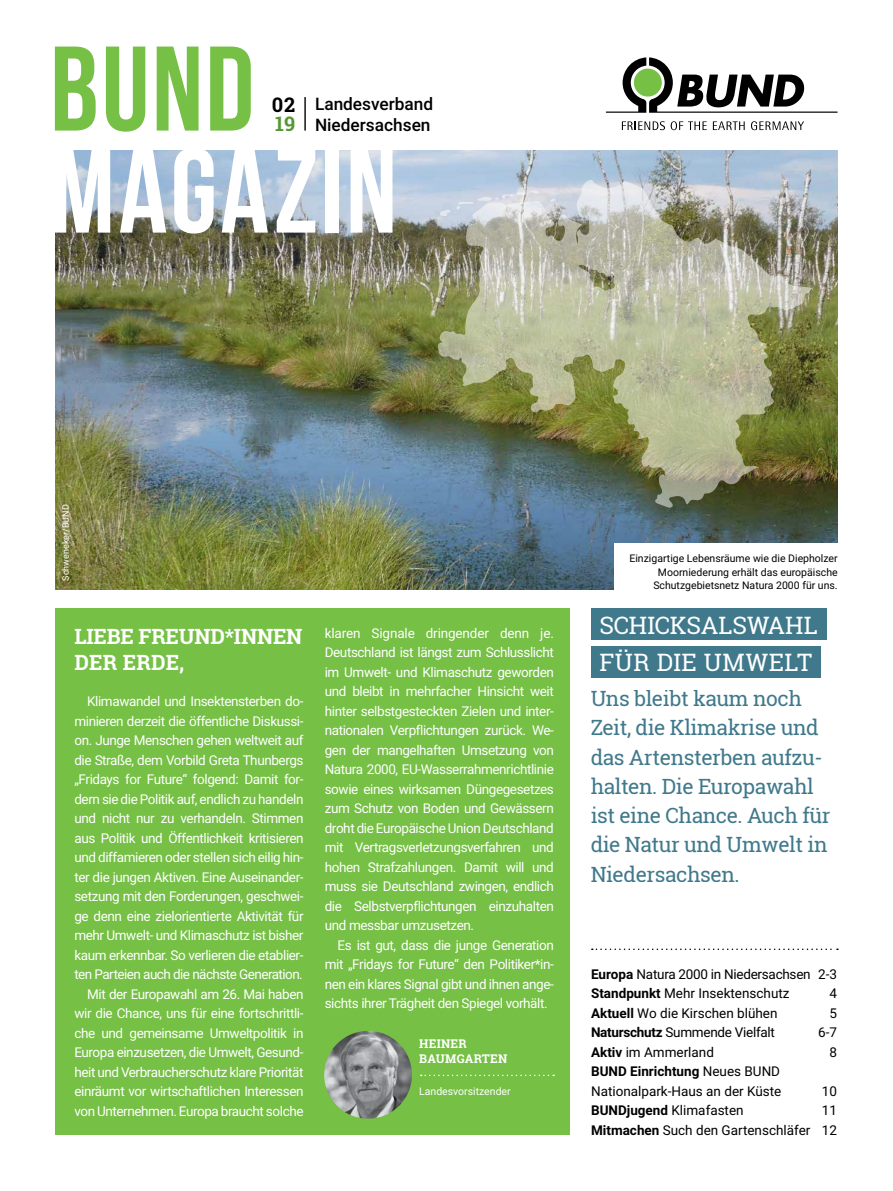
<style>
.page{position:relative;width:893px;height:1191px;background:#fff}
.page>*{position:absolute;margin:0;border:0;box-sizing:border-box;transform-origin:0 0}
.t1{font:700 120px "Bebas Neue";letter-spacing:.025em;color:#fff}
.t2{font:700 120px "Bebas Neue";color:#75c045}
.t3{font:24px/37.5px "Roboto Slab";color:#fff}
.t4{font:21px/29.2px "Roboto Slab";letter-spacing:-.02em;color:#40798b}
.t5{font:700 21px/25.5px "Roboto Slab";letter-spacing:-.01em;color:#fff}
.t6{font:700 20.1px "Roboto Slab";color:#000}
.t7{font:700 20.1px "Roboto Slab";color:#579835}
.t8{font:500 17.25px/20.7px "Roboto";color:#000}
.t9{font:13.5px/19.5px "Roboto";letter-spacing:-.03em;color:#fff;text-align:justify}
.t10{font:13.5px/19.5px "Roboto";color:#000}
.t11{font:13.5px/19.5px "Roboto";letter-spacing:-.02em;color:#000}
.t12{font:700 12px/15px "Roboto Slab";letter-spacing:.02em;color:#fff}
.t13{font:10.5px/13.5px "Roboto";color:#000;text-align:right}
.t14{font:10.5px "Roboto";color:#fff}
.t15{font:9px "Roboto";color:#fff}
.s1{font-weight:700}
</style>
<div class="page">
<img style="left:55px;top:150px;width:783px;height:439px">
<div style="left:55px;top:608px;width:515px;height:527px;background:#75c045"></div>
<svg style="left:592px;top:948px;width:246px;height:2px"></svg>
<div style="left:591px;top:608px;width:235px;height:32px;background:#40798b"></div>
<div style="left:591px;top:646px;width:229px;height:31px;background:#40798b"></div>
<svg style="left:421px;top:1074px;width:133px;height:2px"></svg>
<img style="left:324px;top:1031px;width:88px;height:87px;border-radius:44px">
<div style="left:614px;top:543px;width:232px;height:55px;background:#fff"></div>
<img style="left:438px;top:180px;width:375px;height:327px">
<svg style="left:606px;top:57px;width:232px;height:56px"></svg>
<svg style="left:622px;top:121px;width:43px;height:9px"></svg>
<svg style="left:671px;top:121px;width:36px;height:9px"></svg>
<svg style="left:713px;top:121px;width:32px;height:9px"></svg>
<svg style="left:751px;top:121px;width:53px;height:9px"></svg>
<hr style="left:304px;top:97px;width:2px;height:34px;background:#000">
<h1 class="t2" style="left:50px;top:23px;width:206px">BUND</h1>
<h1 class="t1" style="left:50px;top:125px;width:349px">MAGAZIN</h1>
<p class="t8" style="left:315px;top:93px;width:120px">Landesverband<br>Niedersachsen</p>
<h3 class="t6" style="left:272px;top:91px;width:25px">02</h3>
<h3 class="t7" style="left:275px;top:110px;width:22px">19</h3>
<p class="t15" style="left:59px;top:580px;width:78px;rotate:-90deg">Schweneker/BUND</p>
<h3 class="t5" style="left:74px;top:623px;width:230px">LIEBE FREUND*INNEN<br>DER ERDE,</h3>
<p class="t9" style="left:74px;top:691px;width:231px;text-align:right">Klimawandel und Insektensterben do&shy;minieren derzeit die öffentliche Diskussi&shy;on. Junge Menschen gehen weltweit auf die Straße, dem Vorbild Greta Thunbergs „Fridays for Future“ folgend: Damit for&shy;dern sie die Politik auf, endlich zu handeln und nicht nur zu verhandeln. Stimmen aus Politik und Öffentlichkeit kritisieren und diffamieren oder stellen sich eilig hin&shy;ter die jungen Aktiven. Eine Auseinander&shy;setzung mit den Forderungen, geschwei&shy;ge denn eine zielorientierte Aktivität für mehr Umwelt- und Klimaschutz ist bisher kaum erkennbar. So verlieren die etablier&shy;ten Parteien auch die nächste Generation.<br>Mit der Europawahl am 26. Mai haben wir die Chance, uns für eine fortschrittli&shy;che und gemeinsame Umweltpolitik in Europa einzusetzen, die Umwelt, Gesund&shy;heit und Verbraucherschutz klare Priorität einräumt vor wirtschaftlichen Interessen von Unternehmen. Europa braucht solche</p>
<p class="t9" style="left:325px;top:622px;width:231px">klaren Signale dringender denn je.<br>Deutschland ist längst zum Schlusslicht im Umwelt- und Klimaschutz geworden und bleibt in mehrfacher Hinsicht weit hinter selbstgesteckten Zielen und inter&shy;nationalen Verpflichtungen zurück. We&shy;gen der mangelhaften Umsetzung von Natura 2000, EU-Wasserrahmenrichtlinie sowie eines wirksamen Düngegesetzes zum Schutz von Boden und Gewässern droht die Europäische Union Deutschland mit Vertragsverletzungsverfahren und hohen Strafzahlungen. Damit will und muss sie Deutschland zwingen, endlich die Selbstverpflichtungen einzuhalten und messbar umzusetzen.</p>
<p class="t9" style="left:325px;top:934px;width:231px;text-indent:13px">Es ist gut, dass die junge Generation mit „Fridays for Future“ den Politiker*in&shy;nen ein klares Signal gibt und ihnen ange&shy;sichts ihrer Trägheit den Spiegel vorhält.</p>
<p class="t12" style="left:419px;top:1036px;width:90px">HEINER<br>BAUMGARTEN</p>
<p class="t14" style="left:419px;top:1084px;width:93px">Landesvorsitzender</p>
<p class="t13" style="left:629px;top:551px;width:210px">Einzigartige Lebensräume wie die Diepholzer<br>Moorniederung erhält das europäische<br>Schutzgebietsnetz Natura 2000 für uns.</p>
<h2 class="t3" style="left:599px;top:606px;width:220px">SCHICKSALSWAHL<br>FÜR DIE UMWELT</h2>
<h3 class="t4" style="left:591px;top:683px;width:241px">Uns bleibt kaum noch<br>Zeit, die Klimakrise und das Artensterben aufzu&shy;halten. Die Europawahl ist eine Chance. Auch für die Natur und Umwelt in<br>Niedersachsen.</h3>
<p class="t11" style="left:591px;top:964px;width:248px"><span class="s1">Europa</span> Natura 2000 in Niedersachsen 2-3<br><span class="s1">Standpunkt</span> Mehr Insektenschutz</p>
<p class="t10" style="left:829px;top:983px;width:9px">4</p>
<p class="t10" style="left:591px;top:1003px;width:188px"><span class="s1">Aktuell</span> Wo die Kirschen blühen</p>
<p class="t10" style="left:829px;top:1003px;width:9px">5</p>
<p class="t11" style="left:591px;top:1022px;width:185px"><span class="s1">Naturschutz</span> Summende Vielfalt</p>
<p class="t10" style="left:818px;top:1022px;width:20px">6-7</p>
<p class="t10" style="left:591px;top:1041px;width:124px"><span class="s1">Aktiv</span> im Ammerland</p>
<p class="t10" style="left:829px;top:1041px;width:9px">8</p>
<p class="t10" style="left:591px;top:1061px;width:192px"><span class="s1">BUND Einrichtung</span> Neues BUND<br>Nationalpark-Haus an der Küste</p>
<p class="t10" style="left:822px;top:1080px;width:17px">10</p>
<p class="t10" style="left:591px;top:1100px;width:154px"><span class="s1">BUNDjugend</span> Klimafasten</p>
<p class="t10" style="left:591px;top:1100px;width:248px;text-align:right">11<br><span class="s1">Mitmachen</span> Such den Gartenschläfer 12</p>
</div>
